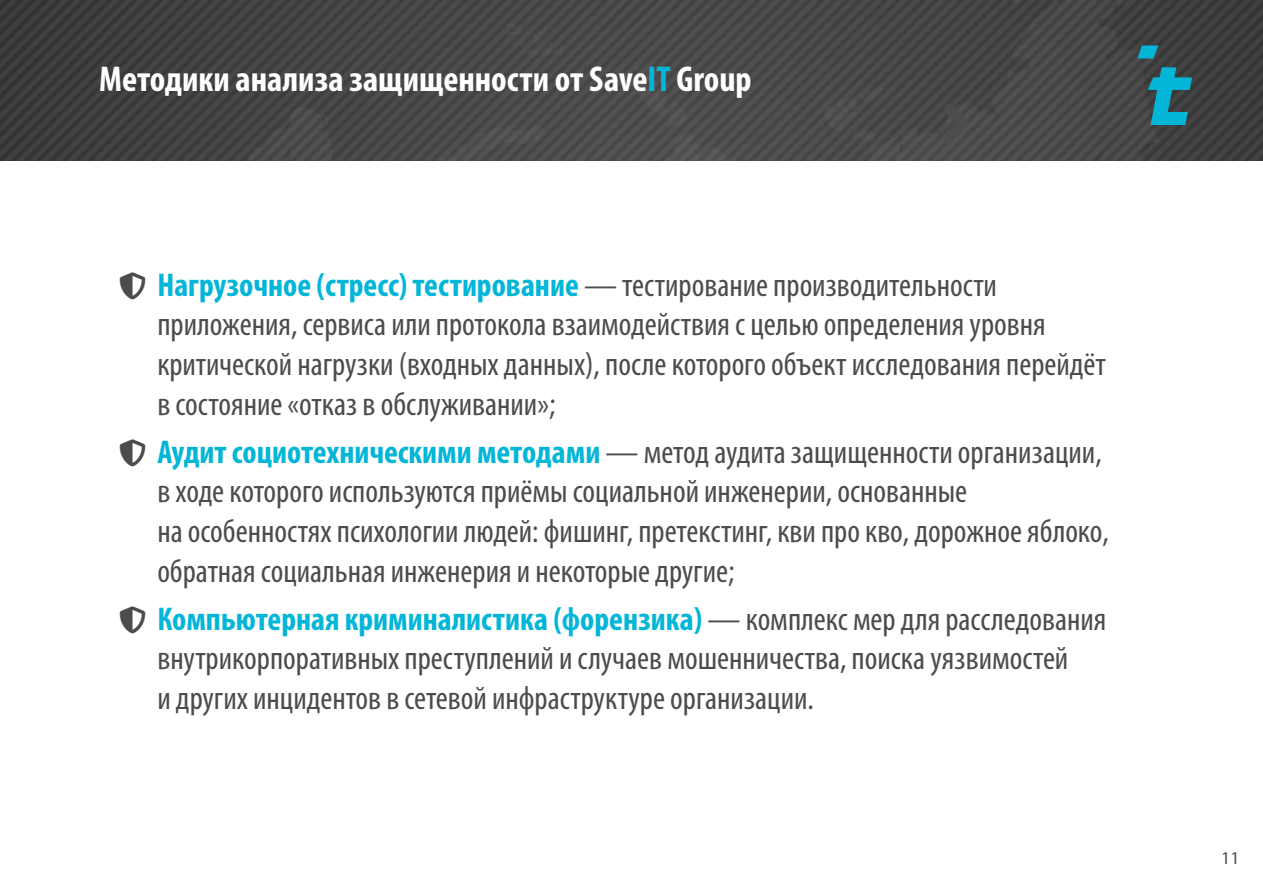
<style>
.page{position:relative;width:1263px;height:893px;background:#fff}
.page>*{position:absolute;margin:0;border:0;box-sizing:border-box;transform-origin:0 0}
.t1{font:700 condensed 36px "Myriad Pro";color:#fff}
.t2{font:condensed 33px/39.6px "Myriad Pro";color:#4b4c4d}
.t3{font:18px "Myriad Pro";color:#4b4c4d}
.s1{color:#03b6d8}
.s2{font-weight:700;color:#03b6d8}
</style>
<div class="page">
<img style="left:0;top:0;width:1263px;height:160px">
<svg style="left:1137px;top:45px;width:21px;height:13px"></svg>
<svg style="left:1148px;top:67px;width:44px;height:58px;background:#1d8194"></svg>
<svg style="left:933px;top:94px;width:42px;height:60px;background:#4a4a4b"></svg>
<p class="t1" style="left:99px;top:57px;width:654px">Методики анализа защищенности от Save<span class="s1">IT</span> Group</p>
<p class="t2" style="left:157px;top:265px;width:950px"><span class="s2">Нагрузочное (стресс) тестирование</span> — тестирование производительности приложения, сервиса или протокола взаимодействия с целью определения уровня критической нагрузки (входных данных), после которого объект исследования перейдёт в состояние «отказ в обслуживании»;</p>
<p class="t2" style="left:157px;top:432px;width:953px"><span class="s2">Аудит социотехническими методами</span> — метод аудита защищенности организации, в ходе которого используются приёмы социальной инженерии, основанные<br>на особенностях психологии людей: фишинг, претекстинг, кви про кво, дорожное яблоко, обратная социальная инженерия и некоторые другие;</p>
<p class="t2" style="left:157px;top:599px;width:950px"><span class="s2">Компьютерная криминалистика (форензика)</span> — комплекс мер для расследования внутрикорпоративных преступлений и случаев мошенничества, поиска уязвимостей<br>и других инцидентов в сетевой инфраструктуре организации.</p>
<p class="t3" style="left:1221px;top:847px;width:20px">11</p>
</div>
